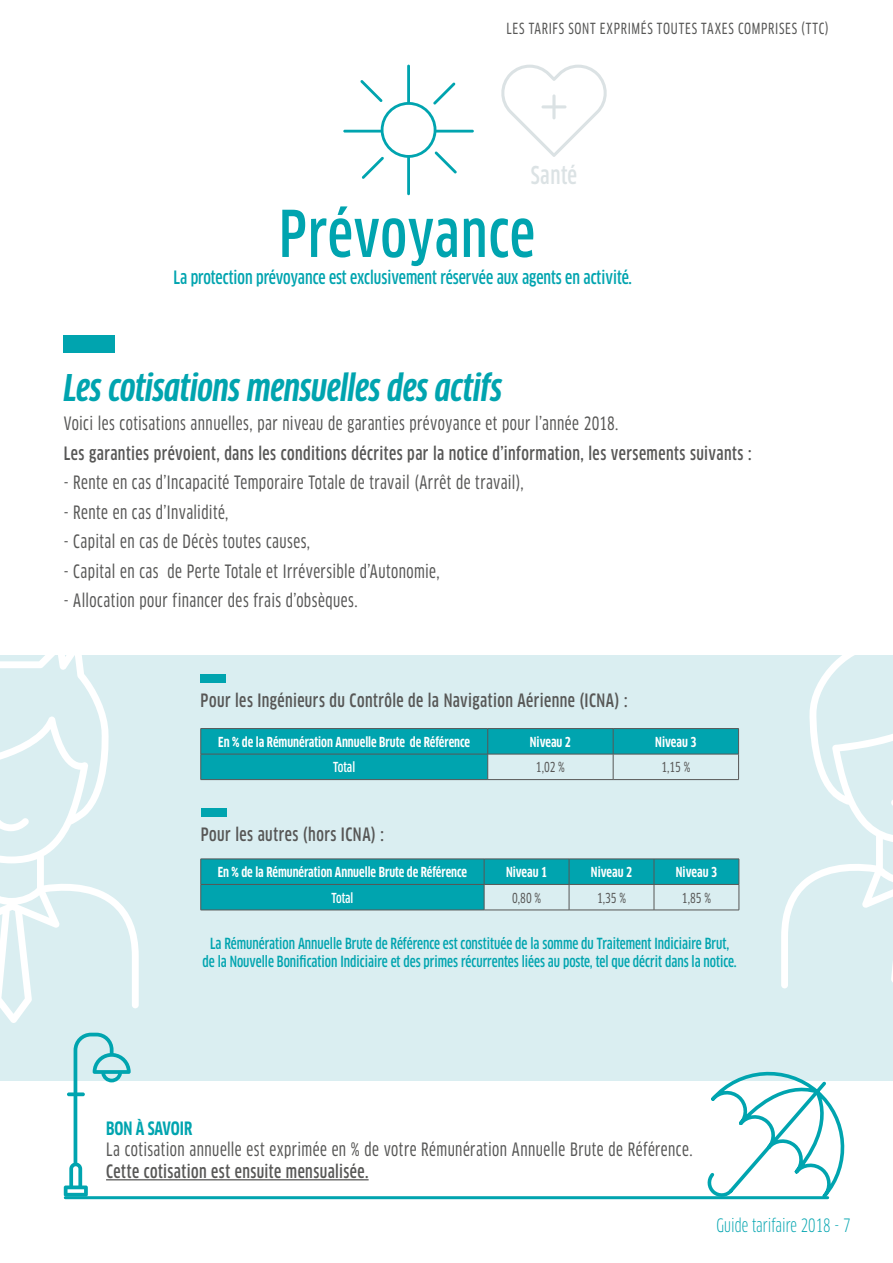
<style>
.page{position:relative;width:893px;height:1263px;background:#fff}
.page>*{position:absolute;margin:0;border:0;box-sizing:border-box;transform-origin:0 0}
.t1{font:500 condensed 63px "Clan OT";letter-spacing:.005em;color:#00a4af}
.titre_20-20_vert{font:italic 700 condensed 36px "Clan OT";letter-spacing:-.01em;color:#00a4af}
.t2{font:500 condensed 24px "Clan OT";letter-spacing:.02em;color:#dbe2e4}
.titre_20-20_vert-2{font:18px/21.6px "Clan OT Cond News";letter-spacing:.025em;color:#575756}
.titre_20-20_vert-3{font:500 condensed 18px "Clan OT";letter-spacing:.025em;color:#575756}
.texte_courant{font:500 condensed 18px "Clan OT";letter-spacing:.025em;color:#575756}
.t3{font:500 condensed 18px "Clan OT";color:#00a4af}
.t4{font:condensed 18px "Clan OT";color:#00a4af}
.t5{font:700 condensed 18px "Clan OT";color:#00a4af}
.t6{font:500 condensed 15px "Clan OT";color:#00a4af}
.texte_courant-2{font:15px "Clan OT Cond News";letter-spacing:.045em;color:#575756}
.Style_de_paragraphe{font:700 condensed 13.5px "Clan OT";color:#fff}
.Style_de_paragraphe-2{font:13.5px "Clan OT Cond News";color:#575756}
.Age{font:500 condensed 13.5px "Clan OT";letter-spacing:-.01em;color:#fff}
.s1{font-family:"Clan OT";font-weight:500;font-stretch:condensed}
</style>
<div class="page">
<div style="left:0;top:655px;width:893px;height:425px;background:#daeef1"></div>
<svg style="left:501px;top:65px;width:106px;height:92px"></svg>
<svg style="left:343px;top:65px;width:131px;height:130px"></svg>
<div style="left:64px;top:335px;width:51px;height:17px;background:#00a4af"></div>
<svg style="left:200px;top:728px;width:539px;height:52px"></svg>
<hr style="left:201px;top:779px;width:287px;height:1px;background:#575756">
<hr style="left:488px;top:779px;width:125px;height:1px;background:#575756">
<hr style="left:613px;top:779px;width:126px;height:1px;background:#575756">
<div style="left:201px;top:674px;width:25px;height:9px;background:#00a4af"></div>
<svg style="left:703px;top:1071px;width:150px;height:129px"></svg>
<hr style="left:65px;top:1196px;width:763px;height:3px;background:#00a4af">
<svg style="left:64px;top:1033px;width:67px;height:163px"></svg>
<svg style="left:781px;top:655px;width:112px;height:334px"></svg>
<svg style="left:0;top:655px;width:139px;height:368px"></svg>
<svg style="left:0;top:818px;width:29px;height:13px"></svg>
<svg style="left:200px;top:859px;width:540px;height:51px"></svg>
<hr style="left:201px;top:910px;width:283px;height:1px;background:#575756">
<hr style="left:484px;top:910px;width:85px;height:1px;background:#575756">
<hr style="left:569px;top:910px;width:85px;height:1px;background:#575756">
<hr style="left:654px;top:910px;width:85px;height:1px;background:#575756">
<div style="left:201px;top:808px;width:25px;height:9px;background:#00a4af"></div>
<hr style="left:106px;top:1179px;width:263px;height:1px;background:#575756">
<p class="texte_courant-2" style="left:506px;top:20px;width:324px">LES TARIFS SONT EXPRIMÉS TOUTES TAXES COMPRISES (TTC)</p>
<p class="t2" style="left:531px;top:161px;width:48px">Santé</p>
<p class="t1" style="left:279px;top:198px;width:257px">Prévoyance</p>
<p class="t3" style="left:174px;top:267px;width:460px">La protection prévoyance est exclusivement réservée aux agents en activité.</p>
<p class="titre_20-20_vert" style="left:64px;top:367px;width:440px">Les cotisations mensuelles des actifs</p>
<p class="titre_20-20_vert-2" style="left:64px;top:413px;width:556px">Voici les cotisations annuelles, par niveau de garanties prévoyance et pour l’année 2018.</p>
<p class="titre_20-20_vert-3" style="left:64px;top:443px;width:689px">Les garanties prévoient, dans les conditions décrites par la notice d’information, les versements suivants :</p>
<p class="titre_20-20_vert-2" style="left:64px;top:472px;width:461px">- Rente en cas d’Incapacité Temporaire Totale de travail (Arrêt de travail),</p>
<p class="titre_20-20_vert-2" style="left:64px;top:502px;width:166px">- Rente en cas d’Invalidité,</p>
<p class="titre_20-20_vert-2" style="left:64px;top:531px;width:248px">- Capital en cas de Décès toutes causes,</p>
<p class="titre_20-20_vert-2" style="left:64px;top:561px;width:377px">- Capital en cas de Perte Totale et Irréversible d’Autonomie,</p>
<p class="titre_20-20_vert-2" style="left:64px;top:590px;width:295px">- Allocation pour financer des frais d’obsèques.</p>
<p class="texte_courant" style="left:201px;top:690px;width:428px">Pour les Ingénieurs du Contrôle de la Navigation Aérienne (ICNA) :</p>
<p class="Style_de_paragraphe" style="left:218px;top:734px;width:253px">En % de la Rémunération Annuelle Brute de Référence</p>
<p class="Style_de_paragraphe" style="left:530px;top:734px;width:43px">Niveau 2</p>
<p class="Style_de_paragraphe" style="left:655px;top:734px;width:43px">Niveau 3</p>
<p class="Age" style="left:333px;top:759px;width:23px">Total</p>
<p class="Style_de_paragraphe-2" style="left:536px;top:759px;width:31px">1,02 %</p>
<p class="Style_de_paragraphe-2" style="left:661px;top:759px;width:31px">1,15 %</p>
<p class="texte_courant" style="left:201px;top:824px;width:185px">Pour les autres (hors ICNA) :</p>
<p class="Style_de_paragraphe" style="left:218px;top:864px;width:251px">En % de la Rémunération Annuelle Brute de Référence</p>
<p class="Style_de_paragraphe" style="left:506px;top:864px;width:43px">Niveau 1</p>
<p class="Style_de_paragraphe" style="left:591px;top:864px;width:43px">Niveau 2</p>
<p class="Style_de_paragraphe" style="left:676px;top:864px;width:43px">Niveau 3</p>
<p class="Age" style="left:331px;top:890px;width:23px">Total</p>
<p class="Style_de_paragraphe-2" style="left:512px;top:890px;width:31px">0,80 %</p>
<p class="Style_de_paragraphe-2" style="left:597px;top:890px;width:31px">1,35 %</p>
<p class="Style_de_paragraphe-2" style="left:682px;top:890px;width:31px">1,85 %</p>
<p class="t6" style="left:210px;top:935px;width:521px">La Rémunération Annuelle Brute de Référence est constituée de la somme du Traitement Indiciaire Brut,</p>
<p class="t6" style="left:203px;top:953px;width:536px">de la Nouvelle Bonification Indiciaire et des primes récurrentes liées au poste, tel que décrit dans la notice.</p>
<p class="t5" style="left:106px;top:1118px;width:88px">BON À SAVOIR</p>
<p class="titre_20-20_vert-2" style="left:106px;top:1139px;width:588px">La cotisation annuelle est exprimée en % de votre Rémunération Annuelle Brute de Référence.<br><span class="s1">Cette cotisation est ensuite mensualisée.</span></p>
<p class="t4" style="left:717px;top:1215px;width:135px">Guide tarifaire 2018 - 7</p>
</div>
